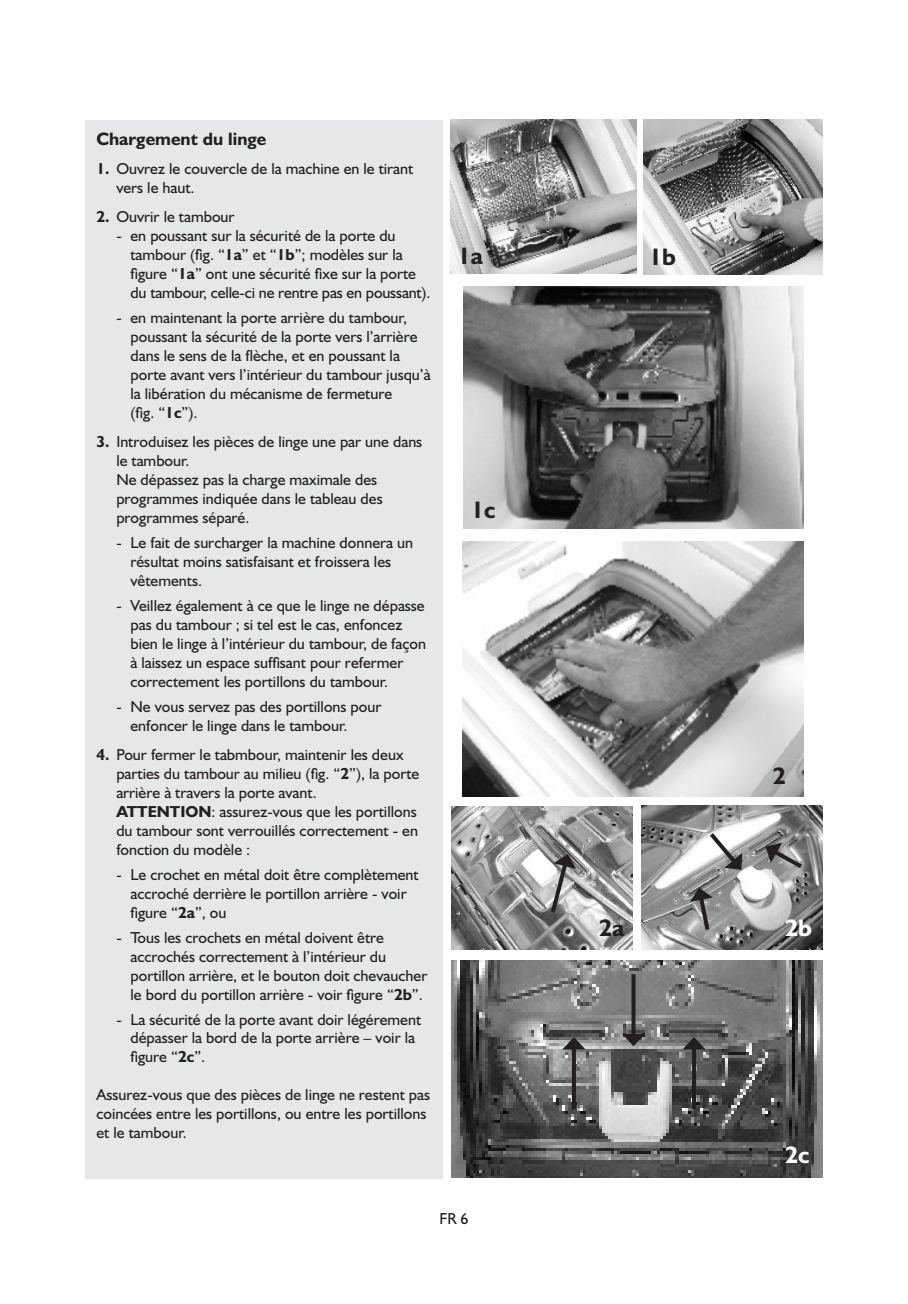
<style>
.page{position:relative;width:908px;height:1304px;background:#fff}
.page>*{position:absolute;margin:0;border:0;box-sizing:border-box;transform-origin:0 0}
.t1{font:700 24px "Humanist 521 BT";color:#231f20}
.t2{font:700 24px "Humanist 521 BT";color:#fff}
.t3{font:700 18px "Humanist 521 BT";color:#231f20}
.t4{font:16px/19px "Humanist 521 BT";color:#231f20}
.s1{font-weight:700}
</style>
<div class="page">
<div style="left:85px;top:120px;width:357px;height:1059px;background:#e6e7e9"></div>
<img style="left:462px;top:541px;width:340px;height:256px">
<img style="left:451px;top:960px;width:371px;height:218px">
<img style="left:451px;top:806px;width:181px;height:143px">
<img style="left:641px;top:805px;width:181px;height:144px">
<svg style="left:705px;top:829px;width:36px;height:41px"></svg>
<svg style="left:631px;top:974px;width:4px;height:60px"></svg>
<svg style="left:621px;top:1034px;width:24px;height:12px"></svg>
<svg style="left:571px;top:1049px;width:4px;height:60px"></svg>
<svg style="left:562px;top:1037px;width:23px;height:12px"></svg>
<svg style="left:691px;top:1049px;width:4px;height:60px"></svg>
<svg style="left:682px;top:1037px;width:23px;height:12px"></svg>
<svg style="left:547px;top:854px;width:28px;height:63px;background:#9c9b9b"></svg>
<svg style="left:689px;top:887px;width:23px;height:47px"></svg>
<svg style="left:765px;top:843px;width:41px;height:29px"></svg>
<img style="left:450px;top:120px;width:186px;height:153px">
<img style="left:643px;top:120px;width:178px;height:154px">
<img style="left:463px;top:287px;width:340px;height:242px">
<p class="t3" style="left:96px;top:127px;width:171px">Chargement du linge</p>
<p class="t4" style="left:116px;top:159px;width:298px;text-indent:-20px"><span class="s1">1.</span> Ouvrez le couvercle de la machine en le tirant vers le haut.</p>
<p class="t4" style="left:96px;top:206px;width:139px"><span class="s1">2.</span> Ouvrir le tambour</p>
<p class="t4" style="left:130px;top:225px;width:301px;text-indent:-14px">- en poussant sur la sécurité de la porte du tambour (fig. “<span class="s1">1a</span>” et “<span class="s1">1b</span>”; modèles sur la figure “<span class="s1">1a</span>” ont une sécurité fixe sur la porte du tambour, celle-ci ne rentre pas en poussant).</p>
<p class="t4" style="left:130px;top:307px;width:301px;text-indent:-14px">- en maintenant la porte arrière du tambour, poussant la sécurité de la porte vers l’arrière dans le sens de la flèche, et en poussant la porte avant vers l’intérieur du tambour jusqu’à la libération du mécanisme de fermeture<br>(fig. “<span class="s1">1c</span>”).</p>
<p class="t4" style="left:116px;top:431px;width:307px;text-indent:-20px"><span class="s1">3.</span> Introduisez les pièces de linge une par une dans le tambour.<br>Ne dépassez pas la charge maximale des programmes indiquée dans le tableau des programmes séparé.</p>
<p class="t4" style="left:130px;top:532px;width:284px;text-indent:-14px">- Le fait de surcharger la machine donnera un résultat moins satisfaisant et froissera les vêtements.</p>
<p class="t4" style="left:130px;top:595px;width:297px;text-indent:-14px">- Veillez également à ce que le linge ne dépasse pas du tambour ; si tel est le cas, enfoncez bien le linge à l’intérieur du tambour, de façon à laissez un espace suffisant pour refermer correctement les portillons du tambour.</p>
<p class="t4" style="left:130px;top:696px;width:252px;text-indent:-14px">- Ne vous servez pas des portillons pour enfoncer le linge dans le tambour.</p>
<p class="t4" style="left:116px;top:744px;width:304px;text-indent:-20px"><span class="s1">4.</span> Pour fermer le tabmbour, maintenir les deux parties du tambour au milieu (fig. “<span class="s1">2</span>”), la porte arrière à travers la porte avant.<br><span class="s1">ATTENTION</span>: assurez-vous que les portillons du tambour sont verrouillés correctement - en fonction du modèle :</p>
<p class="t4" style="left:130px;top:864px;width:289px;text-indent:-14px">- Le crochet en métal doit être complètement accroché derrière le portillon arrière - voir figure “<span class="s1">2a</span>”, ou</p>
<p class="t4" style="left:130px;top:927px;width:298px;text-indent:-14px">- Tous les crochets en métal doivent être accrochés correctement à l’intérieur du portillon arrière, et le bouton doit chevaucher le bord du portillon arrière - voir figure “<span class="s1">2b</span>”.</p>
<p class="t4" style="left:130px;top:1009px;width:292px;text-indent:-14px">- La sécurité de la porte avant doir légérement dépasser la bord de la porte arrière – voir la figure “<span class="s1">2c</span>”.</p>
<p class="t4" style="left:96px;top:1085px;width:335px">Assurez-vous que des pièces de linge ne restent pas coincées entre les portillons, ou entre les portillons et le tambour.</p>
<h1 class="t1" style="left:457px;top:241px;width:27px">1a</h1>
<h1 class="t1" style="left:649px;top:241px;width:28px">1b</h1>
<h1 class="t1" style="left:471px;top:495px;width:26px">1c</h1>
<h1 class="t1" style="left:772px;top:761px;width:15px">2</h1>
<h1 class="t1" style="left:599px;top:913px;width:27px">2a</h1>
<h1 class="t2" style="left:784px;top:913px;width:28px">2b</h1>
<h1 class="t2" style="left:784px;top:1140px;width:26px">2c</h1>
<p class="t4" style="left:439px;top:1208px;width:31px">FR 6</p>
</div>
